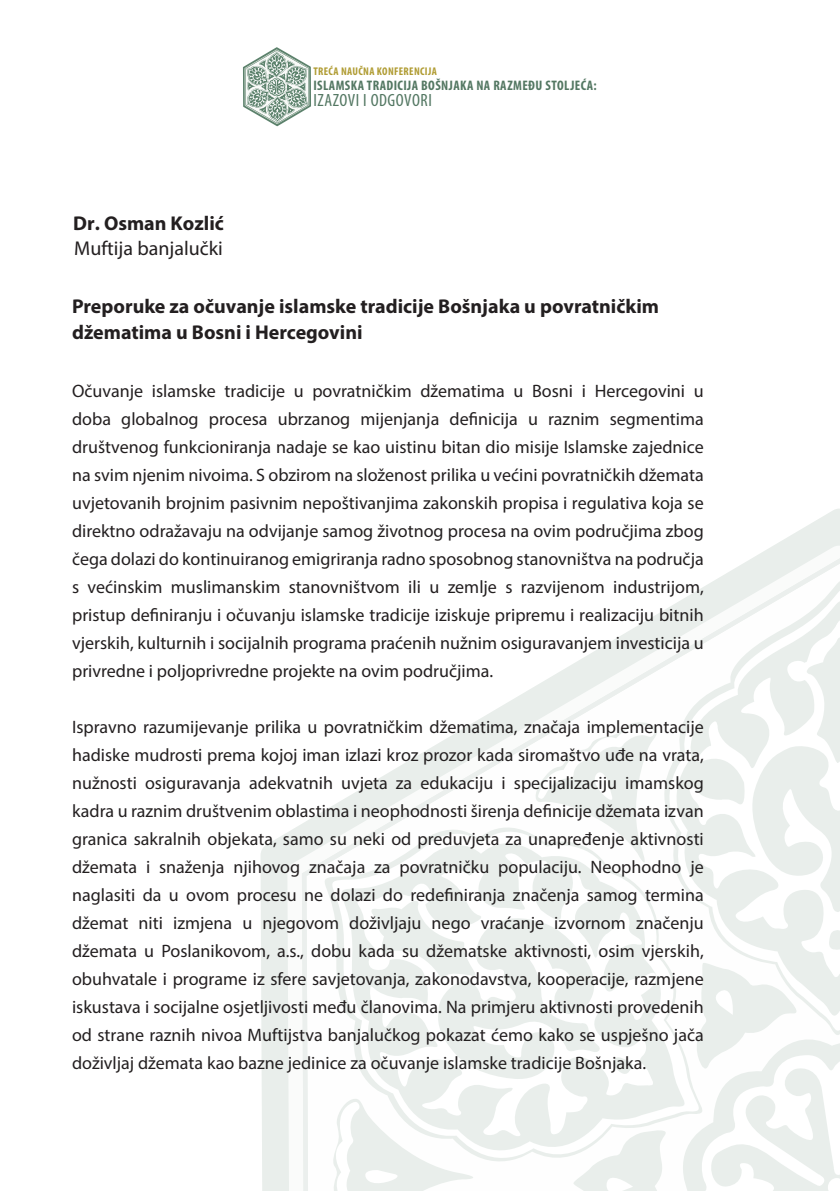
<style>
.page{position:relative;width:840px;height:1191px;background:#fff}
.page>*{position:absolute;margin:0;border:0;box-sizing:border-box;transform-origin:0 0}
.t1{font:700 20px/26px "Myriad Pro";color:#231f20}
.t2{font:20px/25.2px "Myriad Pro";color:#231f20}
.t3{font:18px/28px "Myriad Pro";color:#231f20;text-align:justify}
.t4{font:condensed 17.8px "Myriad Pro";letter-spacing:.03em;color:#537762}
.t5{font:700 condensed 13.8px "Myriad Pro";letter-spacing:.03em;color:#537762}
.t6{font:700 condensed 11.2px "Myriad Pro";letter-spacing:.03em;color:#b09c33}
.s1{font-weight:700}
</style>
<div class="page">
<svg style="left:260px;top:833px;width:27px;height:358px;background:#eaefec"></svg>
<svg style="left:302px;top:688px;width:230px;height:503px"></svg>
<svg style="left:303px;top:811px;width:229px;height:369px"></svg>
<svg style="left:312px;top:815px;width:220px;height:361px"></svg>
<svg style="left:322px;top:828px;width:210px;height:340px"></svg>
<svg style="left:350px;top:899px;width:182px;height:239px;fill:#ebf0ed"></svg>
<svg style="left:353px;top:852px;width:179px;height:235px;fill:#e9eeeb"></svg>
<svg style="left:327px;top:1096px;width:157px;height:95px"></svg>
<svg style="left:243px;top:47px;width:68px;height:79px"></svg>
<svg style="left:532px;top:509px;width:308px;height:682px"></svg>
<p class="t6" style="left:313px;top:64px;width:125px">TREĆA NAUČNA KONFERENCIJA</p>
<p class="t2" style="left:73px;top:210px;width:152px"><span class="s1">Dr. Osman Kozlić<br></span>Muftija banjalučki</p>
<p class="t5" style="left:313px;top:76px;width:285px">ISLAMSKA TRADICIJA BOŠNJAKA NA RAZMEĐU STOLJEĆA:</p>
<p class="t4" style="left:313px;top:89px;width:120px">IZAZOVI I ODGOVORI</p>
<p class="t1" style="left:72px;top:293px;width:588px">Preporuke za očuvanje islamske tradicije Bošnjaka u povratničkim džematima u Bosni i Hercegovini</p>
<p class="t3" style="left:72px;top:376px;width:633px">Očuvanje islamske tradicije u povratničkim džematima u Bosni i Hercegovini u doba globalnog procesa ubrzanog mijenjanja definicija u raznim segmentima društvenog funkcioniranja nadaje se kao uistinu bitan dio misije Islamske zajednice na svim njenim nivoima. S obzirom na složenost prilika u većini povratničkih džemata uvjetovanih brojnim pasivnim nepoštivanjima zakonskih propisa i regulativa koja se direktno odražavaju na odvijanje samog životnog procesa na ovim područjima zbog čega dolazi do kontinuiranog emigriranja radno sposobnog stanovništva na područja s većinskim muslimanskim stanovništvom ili u zemlje s razvijenom industrijom, pristup definiranju i očuvanju islamske tradicije iziskuje pripremu i realizaciju bitnih vjerskih, kulturnih i socijalnih programa praćenih nužnim osiguravanjem investicija u privredne i poljoprivredne projekte na ovim područjima.</p>
<p class="t3" style="left:72px;top:712px;width:633px">Ispravno razumijevanje prilika u povratničkim džematima, značaja implementacije hadiske mudrosti prema kojoj iman izlazi kroz prozor kada siromaštvo uđe na vrata, nužnosti osiguravanja adekvatnih uvjeta za edukaciju i specijalizaciju imamskog kadra u raznim društvenim oblastima i neophodnosti širenja definicije džemata izvan granica sakralnih objekata, samo su neki od preduvjeta za unapređenje aktivnosti džemata i snaženja njihovog značaja za povratničku populaciju. Neophodno je naglasiti da u ovom procesu ne dolazi do redefiniranja značenja samog termina džemat niti izmjena u njegovom doživljaju nego vraćanje izvornom značenju džemata u Poslanikovom, a.s., dobu kada su džematske aktivnosti, osim vjerskih, obuhvatale i programe iz sfere savjetovanja, zakonodavstva, kooperacije, razmjene iskustava i socijalne osjetljivosti među članovima. Na primjeru aktivnosti provedenih od strane raznih nivoa Muftijstva banjalučkog pokazat ćemo kako se uspješno jača doživljaj džemata kao bazne jedinice za očuvanje islamske tradicije Bošnjaka.</p>
</div>
